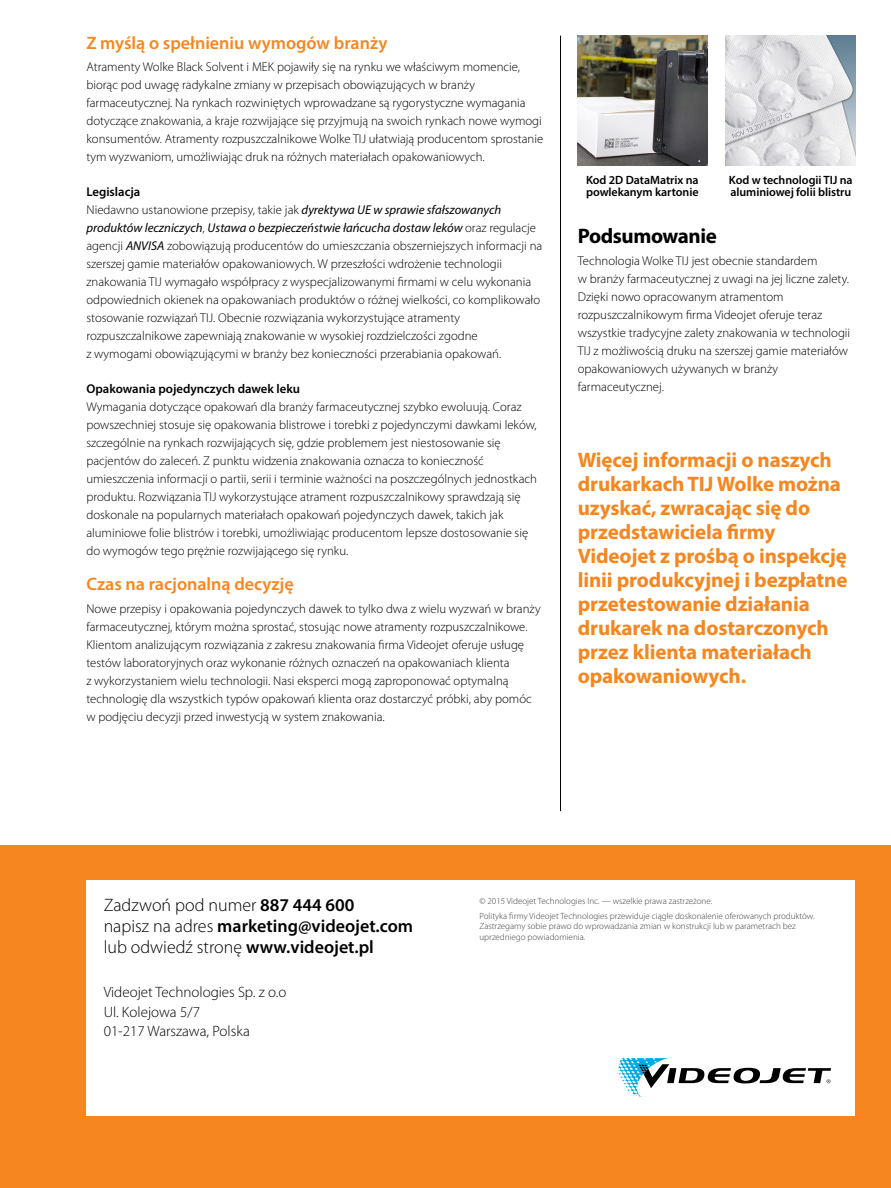
<style>
.page{position:relative;width:891px;height:1188px;background:#fff}
.page>*{position:absolute;margin:0;border:0;box-sizing:border-box;transform-origin:0 0}
.t1{font:700 21px/24px "Myriad Pro";letter-spacing:-.005em;color:#f6861f}
.t2{font:700 21px "Myriad Pro";letter-spacing:-.02em;color:#000}
.t3{font:600 18px/21px "Myriad Pro";color:#000}
.t4{font:600 18px "Myriad Pro";color:#f6861f}
.t5{font:300 15px/19.5px "Myriad Pro";color:#000}
.t6{font:300 12.75px/18px "Myriad Pro";color:#000}
.t7{font:600 12.75px "Myriad Pro";color:#000}
.t8{font:600 12px/12px "Myriad Pro";letter-spacing:-.005em;color:#000}
.t9{font:300 9px/14.7px "Myriad Pro";color:#414042}
.s1{font-weight:600}
.s2{font-weight:400;font-style:italic}
.s3{font-weight:300}
</style>
<div class="page">
<div style="left:0;top:846px;width:891px;height:342px;background:#f6861f"></div>
<div style="left:86px;top:880px;width:769px;height:236px;background:#fff"></div>
<svg style="left:618px;top:1058px;width:213px;height:39px"></svg>
<hr style="left:560px;top:36px;width:1px;height:775px;background:#000">
<img style="left:578px;top:36px;width:129px;height:129px">
<img style="left:726px;top:36px;width:129px;height:129px">
<h2 class="t4" style="left:86px;top:32px;width:303px">Z myślą o spełnieniu wymogów branży</h2>
<p class="t6" style="left:86px;top:58px;width:458px">Atramenty Wolke Black Solvent i MEK pojawiły się na rynku we właściwym momencie, biorąc pod uwagę radykalne zmiany w przepisach obowiązujących w branży farmaceutycznej. Na rynkach rozwiniętych wprowadzane są rygorystyczne wymagania dotyczące znakowania, a kraje rozwijające się przyjmują na swoich rynkach nowe wymogi konsumentów. Atramenty rozpuszczalnikowe Wolke TIJ ułatwiają producentom sprostanie tym wyzwaniom, umożliwiając druk na różnych materiałach opakowaniowych.</p>
<p class="t6" style="left:86px;top:183px;width:457px"><span class="s1">Legislacja<br></span>Niedawno ustanowione przepisy, takie jak <span class="s2">dyrektywa UE w sprawie sfałszowanych produktów leczniczych</span>, <span class="s2">Ustawa o bezpieczeństwie łańcucha dostaw leków</span> oraz regulacje agencji <span class="s2">ANVISA</span> zobowiązują producentów do umieszczania obszerniejszych informacji na szerszej gamie materiałów opakowaniowych. W przeszłości wdrożenie technologii znakowania TIJ wymagało współpracy z wyspecjalizowanymi firmami w celu wykonania odpowiednich okienek na opakowaniach produktów o różnej wielkości, co komplikowało stosowanie rozwiązań TIJ. Obecnie rozwiązania wykorzystujące atramenty rozpuszczalnikowe zapewniają znakowanie w wysokiej rozdzielczości zgodne<br>z wymogami obowiązującymi w branży bez konieczności przerabiania opakowań.</p>
<p class="t7" style="left:86px;top:381px;width:215px">Opakowania pojedynczych dawek leku</p>
<p class="t6" style="left:86px;top:398px;width:452px">Wymagania dotyczące opakowań dla branży farmaceutycznej szybko ewoluują. Coraz powszechniej stosuje się opakowania blistrowe i torebki z pojedynczymi dawkami leków, szczególnie na rynkach rozwijających się, gdzie problemem jest niestosowanie się pacjentów do zaleceń. Z punktu widzenia znakowania oznacza to konieczność umieszczenia informacji o partii, serii i terminie ważności na poszczególnych jednostkach produktu. Rozwiązania TIJ wykorzystujące atrament rozpuszczalnikowy sprawdzają się doskonale na popularnych materiałach opakowań pojedynczych dawek, takich jak aluminiowe folie blistrów i torebki, umożliwiając producentom lepsze dostosowanie się do wymogów tego prężnie rozwijającego się rynku.</p>
<h2 class="t4" style="left:86px;top:573px;width:209px">Czas na racjonalną decyzję</h2>
<p class="t6" style="left:86px;top:600px;width:456px">Nowe przepisy i opakowania pojedynczych dawek to tylko dwa z wielu wyzwań w branży farmaceutycznej, którym można sprostać, stosując nowe atramenty rozpuszczalnikowe.<br>Klientom analizującym rozwiązania z zakresu znakowania firma Videojet oferuje usługę testów laboratoryjnych oraz wykonanie różnych oznaczeń na opakowaniach klienta<br>z wykorzystaniem wielu technologii. Nasi eksperci mogą zaproponować optymalną technologię dla wszystkich typów opakowań klienta oraz dostarczyć próbki, aby pomóc w podjęciu decyzji przed inwestycją w system znakowania.</p>
<p class="t8" style="left:586px;top:174px;width:114px">Kod 2D DataMatrix na powlekanym kartonie</p>
<p class="t8" style="left:729px;top:174px;width:125px">Kod w technologii TIJ na aluminiowej folii blistru</p>
<h1 class="t2" style="left:578px;top:222px;width:141px">Podsumowanie</h1>
<p class="t6" style="left:578px;top:252px;width:274px">Technologia Wolke TIJ jest obecnie standardem<br>w branży farmaceutycznej z uwagi na jej liczne zalety.<br>Dzięki nowo opracowanym atramentom rozpuszczalnikowym firma Videojet oferuje teraz wszystkie tradycyjne zalety znakowania w technologii TIJ z możliwością druku na szerszej gamie materiałów opakowaniowych używanych w branży farmaceutycznej.</p>
<p class="t1" style="left:578px;top:447px;width:271px">Więcej informacji o naszych drukarkach TIJ Wolke można uzyskać, zwracając się do przedstawiciela firmy<br>Videojet z prośbą o inspekcję linii produkcyjnej i bezpłatne przetestowanie działania drukarek na dostarczonych przez klienta materiałach opakowaniowych.</p>
<h2 class="t3" style="left:104px;top:894px;width:311px"><span class="s3">Zadzwoń pod numer</span> 887 444 600<br><span class="s3">napisz na adres</span> marketing@videojet.com <span class="s3">lub odwiedź stronę</span> www.videojet.pl</h2>
<p class="t5" style="left:104px;top:983px;width:184px">Videojet Technologies Sp. z o.o<br>Ul. Kolejowa 5/7<br>01-217 Warszawa, Polska</p>
<p class="t9" style="left:480px;top:894px;width:337px">© 2015 Videojet Technologies Inc. — wszelkie prawa zastrzeżone.<br>Polityka firmy Videojet Technologies przewiduje ciągłe doskonalenie oferowanych produktów.</p>
<p class="t9" style="left:480px;top:921px;width:318px;line-height:10.5px">Zastrzegamy sobie prawo do wprowadzania zmian w konstrukcji lub w parametrach bez uprzedniego powiadomienia.</p>
</div>
